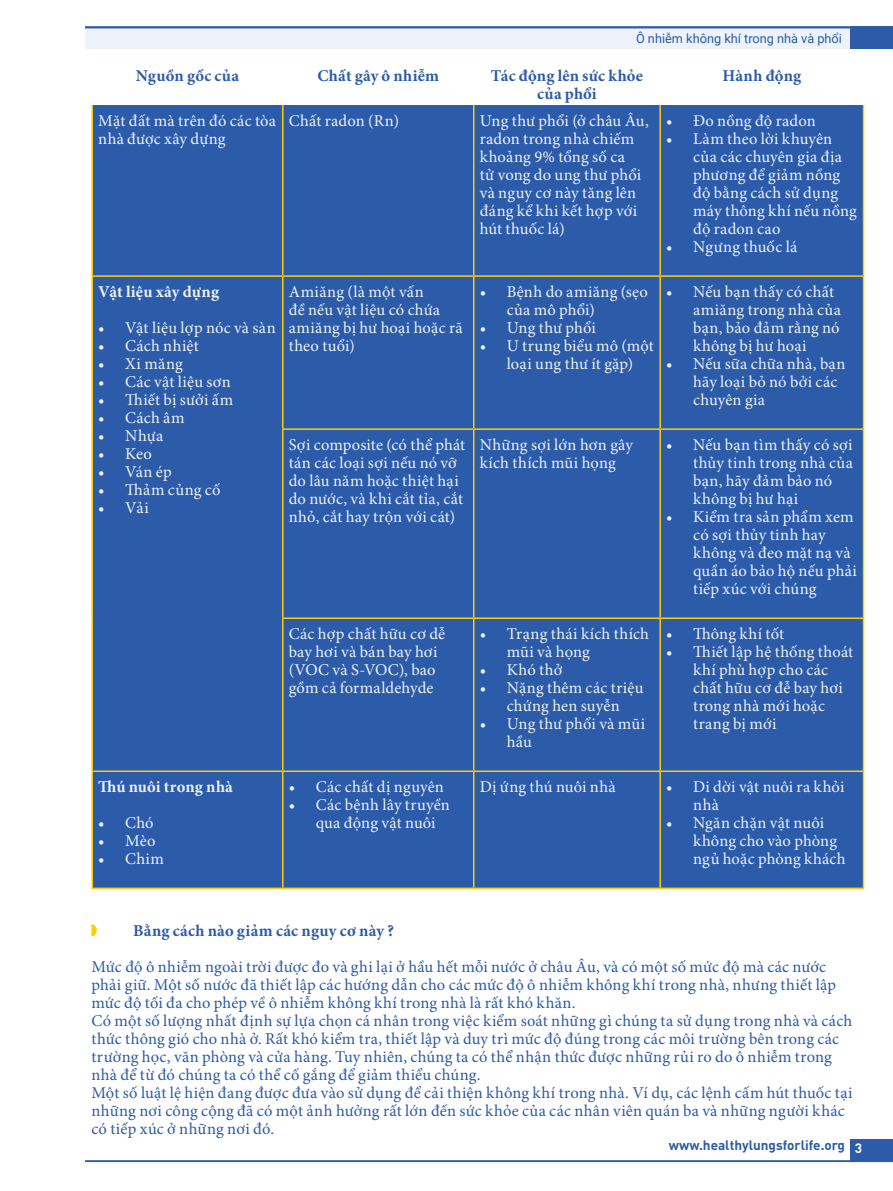
<style>
.page{position:relative;width:893px;height:1191px;background:#fff}
.page>*{position:absolute;margin:0;border:0;box-sizing:border-box;transform-origin:0 0}
.t1{font:16.5px/18px "Minion Pro";letter-spacing:.01em;color:#eef3fa}
.t2{font:16.5px/18px "Minion Pro";letter-spacing:.01em;color:#2b5ba9}
.t3{font:700 16.5px/18px "Minion Pro";letter-spacing:.01em;color:#2b5ba9;text-align:center}
.t4{font:700 16.5px "Minion Pro";letter-spacing:.01em;color:#eef3fa}
.t5{font:700 13.5px "DIN Pro";color:#2b5ba9}
.t6{font:700 13.5px "DIN Pro";color:#fff}
.t7{font:12.75px "Roboto";color:#2b5ba9}
</style>
<div class="page">
<div style="left:85px;top:26px;width:808px;height:23px;background:#eef3fa"></div>
<div style="left:850px;top:26px;width:43px;height:23px;background:#2b5ba9"></div>
<div style="left:850px;top:1138px;width:43px;height:23px;background:#2b5ba9"></div>
<hr style="left:85px;top:26px;width:808px;height:2px;background:#2b5ba9">
<hr style="left:85px;top:1160px;width:808px;height:2px;background:#2b5ba9">
<div style="left:93px;top:105px;width:770px;height:782px;background:#2b5ba9"></div>
<hr style="left:91px;top:105px;width:2px;height:170px;background:#ffcd03">
<hr style="left:282px;top:105px;width:2px;height:170px;background:#ffcd03">
<hr style="left:473px;top:105px;width:1px;height:170px;background:#ffcd03">
<hr style="left:659px;top:105px;width:2px;height:170px;background:#ffcd03">
<hr style="left:863px;top:105px;width:1px;height:170px;background:#ffcd03">
<hr style="left:91px;top:275px;width:192px;height:2px;background:#ffcd03">
<hr style="left:91px;top:277px;width:2px;height:152px;background:#ffcd03">
<hr style="left:283px;top:275px;width:191px;height:2px;background:#ffcd03">
<hr style="left:282px;top:277px;width:2px;height:151px;background:#ffcd03">
<hr style="left:474px;top:275px;width:186px;height:2px;background:#ffcd03">
<hr style="left:473px;top:277px;width:1px;height:151px;background:#ffcd03">
<hr style="left:660px;top:275px;width:204px;height:2px;background:#ffcd03">
<hr style="left:659px;top:277px;width:2px;height:151px;background:#ffcd03">
<hr style="left:863px;top:277px;width:1px;height:151px;background:#ffcd03">
<hr style="left:91px;top:429px;width:2px;height:189px;background:#ffcd03">
<hr style="left:282px;top:428px;width:192px;height:2px;background:#ffcd03">
<hr style="left:282px;top:430px;width:2px;height:187px;background:#ffcd03">
<hr style="left:474px;top:428px;width:186px;height:2px;background:#ffcd03">
<hr style="left:473px;top:430px;width:1px;height:187px;background:#ffcd03">
<hr style="left:660px;top:428px;width:204px;height:2px;background:#ffcd03">
<hr style="left:659px;top:430px;width:2px;height:187px;background:#ffcd03">
<hr style="left:863px;top:430px;width:1px;height:187px;background:#ffcd03">
<hr style="left:91px;top:618px;width:2px;height:152px;background:#ffcd03">
<hr style="left:282px;top:617px;width:192px;height:2px;background:#ffcd03">
<hr style="left:282px;top:619px;width:2px;height:151px;background:#ffcd03">
<hr style="left:474px;top:617px;width:186px;height:2px;background:#ffcd03">
<hr style="left:473px;top:619px;width:1px;height:151px;background:#ffcd03">
<hr style="left:660px;top:617px;width:204px;height:2px;background:#ffcd03">
<hr style="left:659px;top:619px;width:2px;height:151px;background:#ffcd03">
<hr style="left:863px;top:619px;width:1px;height:151px;background:#ffcd03">
<hr style="left:91px;top:770px;width:192px;height:2px;background:#ffcd03">
<hr style="left:91px;top:772px;width:2px;height:115px;background:#ffcd03">
<hr style="left:283px;top:770px;width:191px;height:2px;background:#ffcd03">
<hr style="left:282px;top:772px;width:2px;height:115px;background:#ffcd03">
<hr style="left:474px;top:770px;width:186px;height:2px;background:#ffcd03">
<hr style="left:473px;top:772px;width:1px;height:115px;background:#ffcd03">
<hr style="left:660px;top:770px;width:204px;height:2px;background:#ffcd03">
<hr style="left:659px;top:772px;width:2px;height:115px;background:#ffcd03">
<hr style="left:863px;top:772px;width:1px;height:115px;background:#ffcd03">
<hr style="left:91px;top:887px;width:192px;height:2px;background:#ffcd03">
<hr style="left:283px;top:887px;width:191px;height:2px;background:#ffcd03">
<hr style="left:474px;top:887px;width:186px;height:2px;background:#ffcd03">
<hr style="left:660px;top:887px;width:204px;height:2px;background:#ffcd03">
<svg style="left:91px;top:924px;width:6px;height:12px"></svg>
<p class="t7" style="left:636px;top:29px;width:207px">Ô nhiễm không khí trong nhà và phổi</p>
<p class="t3" style="left:136px;top:67px;width:105px">Nguồn gốc của</p>
<p class="t3" style="left:317px;top:67px;width:123px">Chất gây ô nhiễm</p>
<p class="t3" style="left:491px;top:67px;width:154px">Tác động lên sức khỏe của phổi</p>
<p class="t3" style="left:722px;top:67px;width:80px">Hành động</p>
<p class="t1" style="left:98px;top:112px;width:179px">Mặt đất mà trên đó các tòa nhà được xây dựng</p>
<p class="t1" style="left:289px;top:112px;width:112px">Chất radon (Rn)</p>
<p class="t1" style="left:480px;top:112px;width:171px">Ung thư phổi (ở châu Âu, radon trong nhà chiếm khoảng 9% tổng số ca<br>tử vong do ung thư phổi và nguy cơ này tăng lên đáng kể khi kết hợp với hút thuốc lá)</p>
<p class="t1" style="left:666px;top:112px;width:151px">• Đo nồng độ radon</p>
<p class="t1" style="left:693px;top:130px;width:165px;text-indent:-27px">• Làm theo lời khuyên của các chuyên gia địa phương để giảm nồng độ bằng cách sử dụng máy thông khí nếu nồng độ radon cao</p>
<p class="t1" style="left:666px;top:238px;width:133px">• Ngưng thuốc lá</p>
<p class="t4" style="left:98px;top:280px;width:122px">Vật liệu xây dựng</p>
<p class="t1" style="left:98px;top:319px;width:179px">• Vật liệu lợp nóc và sàn</p>
<p class="t1" style="left:98px;top:337px;width:102px">• Cách nhiệt</p>
<p class="t1" style="left:98px;top:355px;width:86px">• Xi măng</p>
<p class="t1" style="left:98px;top:373px;width:134px">• Các vật liệu sơn</p>
<p class="t1" style="left:98px;top:391px;width:137px">• Thiết bị sưởi ấm</p>
<p class="t1" style="left:98px;top:409px;width:88px">• Cách âm</p>
<p class="t1" style="left:98px;top:427px;width:67px">• Nhựa</p>
<p class="t1" style="left:98px;top:445px;width:55px">• Keo</p>
<p class="t1" style="left:98px;top:463px;width:75px">• Ván ép</p>
<p class="t1" style="left:98px;top:481px;width:124px">• Thảm củng cố</p>
<p class="t1" style="left:98px;top:499px;width:52px">• Vải</p>
<p class="t4" style="left:98px;top:775px;width:136px">Thú nuôi trong nhà</p>
<p class="t1" style="left:98px;top:814px;width:57px">• Chó</p>
<p class="t1" style="left:98px;top:832px;width:59px">• Mèo</p>
<p class="t1" style="left:98px;top:850px;width:67px">• Chim</p>
<p class="t1" style="left:289px;top:283px;width:175px">Amiăng (là một vấn<br>đề nếu vật liệu có chứa amiăng bị hư hoại hoặc rã theo tuổi)</p>
<p class="t1" style="left:507px;top:283px;width:143px;text-indent:-27px">• Bệnh do amiăng (sẹo của mô phổi)</p>
<p class="t1" style="left:480px;top:319px;width:118px">• Ung thư phổi</p>
<p class="t1" style="left:480px;top:337px;width:176px;text-align:center">• U trung biểu mô (một loại ung thư ít gặp)</p>
<p class="t1" style="left:693px;top:283px;width:149px;text-indent:-27px">• Nếu bạn thấy có chất amiăng trong nhà của bạn, bảo đảm rằng nó không bị hư hoại</p>
<p class="t1" style="left:693px;top:355px;width:154px;text-indent:-27px">• Nếu sữa chữa nhà, bạn hãy loại bỏ nó bởi các chuyên gia</p>
<p class="t1" style="left:289px;top:436px;width:178px">Sợi composite (có thể phát tán các loại sợi nếu nó vỡ do lâu năm hoặc thiệt hại do nước, và khi cắt tỉa, cắt nhỏ, cắt hay trộn với cát)</p>
<p class="t1" style="left:480px;top:436px;width:155px">Những sợi lớn hơn gây kích thích mũi họng</p>
<p class="t1" style="left:693px;top:436px;width:161px;text-indent:-27px">• Nếu bạn tìm thấy có sợi thủy tinh trong nhà của bạn, hãy đảm bảo nó không bị hư hại</p>
<p class="t1" style="left:693px;top:508px;width:165px;text-indent:-27px">• Kiểm tra sản phẩm xem có sợi thủy tinh hay không và đeo mặt nạ và quần áo bảo hộ nếu phải tiếp xúc với chúng</p>
<p class="t1" style="left:289px;top:625px;width:158px">Các hợp chất hữu cơ dễ bay hơi và bán bay hơi (VOC và S-VOC), bao gồm cả formaldehyde</p>
<p class="t1" style="left:507px;top:625px;width:144px;text-indent:-27px">• Trạng thái kích thích mũi và họng</p>
<p class="t1" style="left:480px;top:661px;width:84px">• Khó thở</p>
<p class="t1" style="left:480px;top:679px;width:165px;text-align:center">• Nặng thêm các triệu chứng hen suyễn</p>
<p class="t1" style="left:507px;top:715px;width:140px;text-indent:-27px">• Ung thư phổi và mũi hầu</p>
<p class="t1" style="left:666px;top:625px;width:120px">• Thông khí tốt</p>
<p class="t1" style="left:693px;top:643px;width:162px;text-indent:-27px">• Thiết lập hệ thống thoát khí phù hợp cho các chất hữu cơ đễ bay hơi trong nhà mới hoặc trang bị mới</p>
<p class="t1" style="left:289px;top:778px;width:157px">• Các chất dị nguyên</p>
<p class="t1" style="left:316px;top:796px;width:136px;text-indent:-27px">• Các bệnh lây truyền qua động vật nuôi</p>
<p class="t1" style="left:480px;top:778px;width:138px">Dị ứng thú nuôi nhà</p>
<p class="t1" style="left:693px;top:778px;width:153px;text-indent:-27px">• Di dời vật nuôi ra khỏi nhà</p>
<p class="t1" style="left:693px;top:814px;width:154px;text-indent:-27px">• Ngăn chặn vật nuôi không cho vào phòng ngủ hoặc phòng khách</p>
<p class="t3" style="left:133px;top:922px;width:262px">Bằng cách nào giảm các nguy cơ này ?</p>
<p class="t2" style="left:91px;top:958px;width:763px">Mức độ ô nhiễm ngoài trời được đo và ghi lại ở hầu hết mỗi nước ở châu Âu, và có một số mức độ mà các nước phải giữ. Một số nước đã thiết lập các hướng dẫn cho các mức độ ô nhiễm không khí trong nhà, nhưng thiết lập mức độ tối đa cho phép về ô nhiễm không khí trong nhà là rất khó khăn.<br>Có một số lượng nhất định sự lựa chọn cá nhân trong việc kiểm soát những gì chúng ta sử dụng trong nhà và cách thức thông gió cho nhà ở. Rất khó kiểm tra, thiết lập và duy trì mức độ đúng trong các môi trường bên trong các trường học, văn phòng và cửa hàng. Tuy nhiên, chúng ta có thể nhận thức được những rủi ro do ô nhiễm trong nhà để từ đó chúng ta có thể cố gắng để giảm thiểu chúng.<br>Một số luật lệ hiện đang được đưa vào sử dụng để cải thiện không khí trong nhà. Ví dụ, các lệnh cấm hút thuốc tại những nơi công cộng đã có một ảnh hưởng rất lớn đến sức khỏe của các nhân viên quán ba và những người khác có tiếp xúc ở những nơi đó.</p>
<p class="t5" style="left:669px;top:1134px;width:178px">www.healthylungsforlife.org</p>
<p class="t6" style="left:855px;top:1136px;width:9px">3</p>
</div>
